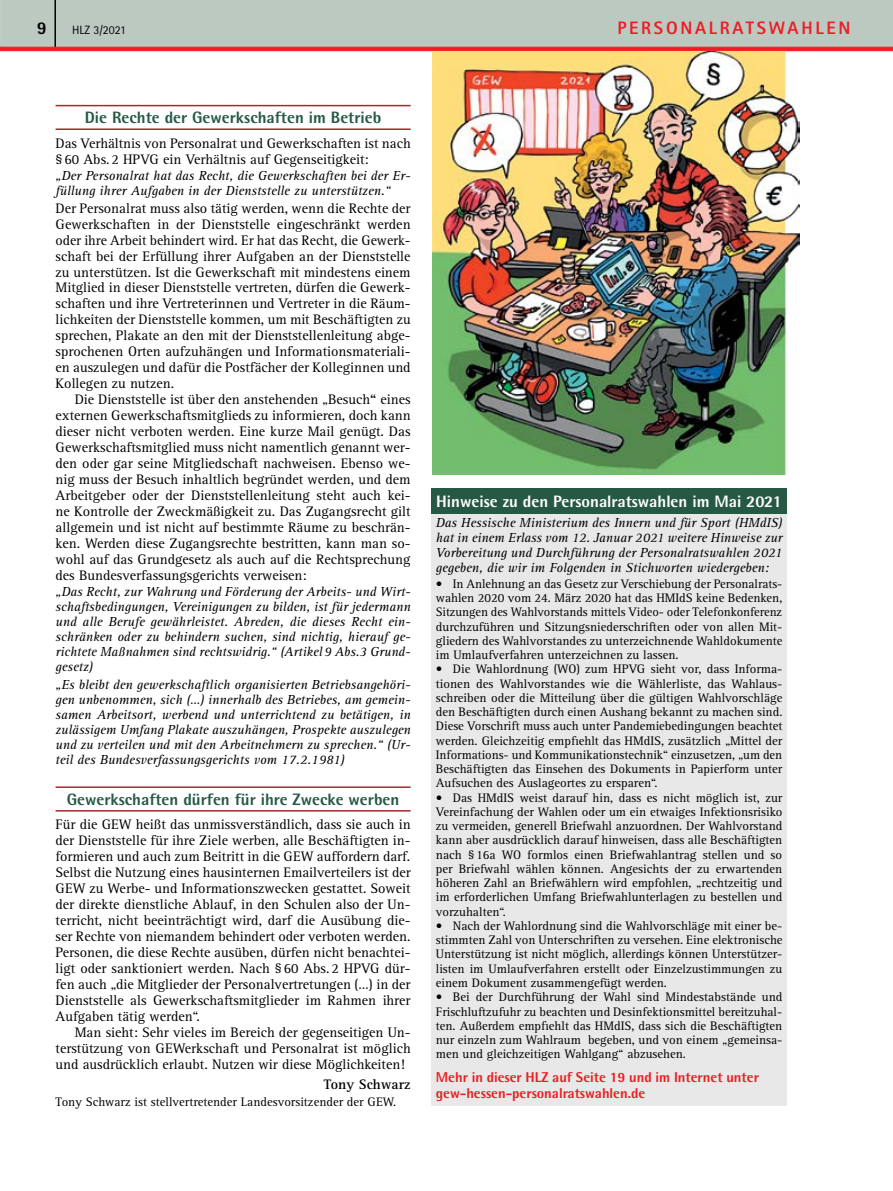
<style>
.page{position:relative;width:893px;height:1191px;background:#fff}
.page>*{position:absolute;margin:0;border:0;box-sizing:border-box;transform-origin:0 0}
.t1{font:800 18px "Rotis Sans Serif Std";letter-spacing:.15em;color:#ed1d24}
.t2{font:800 18px "Rotis Sans Serif Std";color:#000}
.t3{font:800 16.5px "Rotis Semi Sans Std";color:#265944}
.t4{font:800 16.5px "Rotis Semi Sans Std";color:#fff}
.t5{font:14.25px/15.9px "Rotis Serif Std";color:#000;text-align:justify}
.t6{font:800 14.25px/15.9px "Rotis Semi Sans Std";letter-spacing:-.005em;color:#ed1d24}
.t7{font:700 14.25px "Rotis Serif Std";color:#000}
.t8{font:italic 13.5px/15px "Rotis Serif Std";color:#000;text-align:justify}
.t9{font:12.75px/14.2px "Rotis Serif Std";color:#000;text-align:justify}
.t10{font:12px "Rotis Sans Serif Std";color:#000}
.s1{font-weight:700}
</style>
<div class="page">
<svg style="left:0;top:0;width:893px;height:51px;background:#c0bab4"></svg>
<hr style="left:54px;top:0;width:2px;height:47px;background:#000">
<hr style="left:56px;top:105px;width:355px;height:1px;background:#aa272b">
<hr style="left:56px;top:128px;width:355px;height:2px;background:#aa272b">
<hr style="left:56px;top:786px;width:355px;height:2px;background:#aa272b">
<hr style="left:56px;top:810px;width:355px;height:1px;background:#aa272b">
<div style="left:432px;top:513px;width:355px;height:593px;background:#e8e8e8"></div>
<div style="left:432px;top:488px;width:355px;height:25px;background:#265944"></div>
<img style="left:433px;top:51px;width:367px;height:424px">
<p class="t2" style="left:37px;top:16px;width:12px">9</p>
<p class="t10" style="left:72px;top:23px;width:55px">HLZ 3/2021</p>
<p class="t1" style="left:617px;top:16px;width:234px">PERSONALRATSWAHLEN</p>
<p class="t3" style="left:85px;top:107px;width:298px">Die Rechte der Gewerkschaften im Betrieb</p>
<p class="t5" style="left:56px;top:136px;width:357px">Das Verhältnis von Personalrat und Gewerkschaften ist nach §60 Abs.2 HPVG ein Verhältnis auf Gegenseitigkeit:</p>
<p class="t8" style="left:56px;top:168px;width:357px">„Der Personalrat hat das Recht, die Gewerkschaften bei der Er&shy;füllung ihrer Aufgaben in der Dienststelle zu unterstützen.“</p>
<p class="t5" style="left:56px;top:200px;width:357px">Der Personalrat muss also tätig werden, wenn die Rechte der Gewerkschaften in der Dienststelle eingeschränkt werden oder ihre Arbeit behindert wird. Er hat das Recht, die Gewerk&shy;schaft bei der Erfüllung ihrer Aufgaben an der Dienststelle zu unterstützen. Ist die Gewerkschaft mit mindestens einem Mitglied in dieser Dienststelle vertreten, dürfen die Gewerk&shy;schaften und ihre Vertreterinnen und Vertreter in die Räum&shy;lichkeiten der Dienststelle kommen, um mit Beschäftigten zu sprechen, Plakate an den mit der Dienststellenleitung abge&shy;sprochenen Orten aufzuhängen und Informationsmateriali&shy;en auszulegen und dafür die Postfächer der Kolleginnen und Kollegen zu nutzen.</p>
<p class="t5" style="left:56px;top:392px;width:357px;text-indent:19px">Die Dienststelle ist über den anstehenden „Besuch<span class="s1">“</span> eines externen Gewerkschaftsmitglieds zu informieren, doch kann dieser nicht verboten werden. Eine kurze Mail genügt. Das Gewerkschaftsmitglied muss nicht namentlich genannt wer&shy;den oder gar seine Mitgliedschaft nachweisen. Ebenso we&shy;nig muss der Besuch inhaltlich begründet werden, und dem Arbeitgeber oder der Dienststellenleitung steht auch kei&shy;ne Kontrolle der Zweckmäßigkeit zu. Das Zugangsrecht gilt allgemein und ist nicht auf bestimmte Räume zu beschrän&shy;ken. Werden diese Zugangsrechte bestritten, kann man so&shy;wohl auf das Grundgesetz als auch auf die Rechtsprechung des Bundesverfassungsgerichts verweisen:</p>
<p class="t8" style="left:56px;top:584px;width:357px">„Das Recht, zur Wahrung und Förderung der Arbeits- und Wirt&shy;schaftsbedingungen, Vereinigungen zu bilden, ist für jedermann und alle Berufe gewährleistet. Abreden, die dieses Recht ein&shy;schränken oder zu behindern suchen, sind nichtig, hierauf ge&shy;richtete Maßnahmen sind rechtswidrig.“ (Artikel9 Abs.3 Grund&shy;gesetz)</p>
<p class="t8" style="left:56px;top:677px;width:357px">„Es bleibt den gewerkschaftlich organisierten Betriebsangehöri&shy;gen unbenommen, sich (…) innerhalb des Betriebes, am gemein&shy;samen Arbeitsort, werbend und unterrichtend zu betätigen, in zulässigem Umfang Plakate auszuhängen, Prospekte auszulegen und zu verteilen und mit den Arbeitnehmern zu sprechen.“ (Ur&shy;teil des Bundesverfassungsgerichts vom 17.2.1981)</p>
<p class="t3" style="left:67px;top:789px;width:334px">Gewerkschaften dürfen für ihre Zwecke werben</p>
<p class="t5" style="left:56px;top:817px;width:357px">Für die GEW heißt das unmissverständlich, dass sie auch in der Dienststelle für ihre Ziele werben, alle Beschäftigten in&shy;formieren und auch zum Beitritt in die GEW auffordern darf.<br>Selbst die Nutzung eines hausinternen Emailverteilers ist der GEW zu Werbe- und Informationszwecken gestattet. Soweit der direkte dienstliche Ablauf, in den Schulen also der Un&shy;terricht, nicht beeinträchtigt wird, darf die Ausübung die&shy;ser Rechte von niemandem behindert oder verboten werden.<br>Personen, die diese Rechte ausüben, dürfen nicht benachtei&shy;ligt oder sanktioniert werden. Nach §60 Abs.2 HPVG dür&shy;fen auch „die Mitglieder der Personalvertretungen (…) in der Dienststelle als Gewerkschaftsmitglieder im Rahmen ihrer Aufgaben tätig werden“.</p>
<p class="t5" style="left:56px;top:1024px;width:357px;text-indent:19px">Man sieht: Sehr vieles im Bereich der gegenseitigen Un&shy;terstützung von GEWerkschaft und Personalrat ist möglich und ausdrücklich erlaubt. Nutzen wir diese Möglichkeiten!</p>
<p class="t7" style="left:324px;top:1076px;width:88px">Tony Schwarz</p>
<p class="t9" style="left:56px;top:1094px;width:342px">Tony Schwarz ist stellvertretender Landesvorsitzender der GEW.</p>
<p class="t4" style="left:436px;top:490px;width:347px">Hinweise zu den Personalratswahlen im Mai 2021</p>
<p class="t8" style="left:436px;top:515px;width:348px">Das Hessische Ministerium des Innern und für Sport (HMdIS) hat in einem Erlass vom 12. Januar 2021 weitere Hinweise zur Vorbereitung und Durchführung der Personalratswahlen 2021 gegeben, die wir im Folgenden in Stichworten wiedergeben:</p>
<p class="t9" style="left:436px;top:577px;width:348px">• In Anlehnung an das Gesetz zur Verschiebung der Personalrats&shy;wahlen 2020 vom 24. März 2020 hat das HMIdS keine Bedenken, Sitzungen des Wahlvorstands mittels Video- oder Telefonkonferenz durchzuführen und Sitzungsniederschriften oder von allen Mit&shy;gliedern des Wahlvorstandes zu unterzeichnende Wahldokumente im Umlaufverfahren unterzeichnen zu lassen.</p>
<p class="t9" style="left:436px;top:662px;width:348px">• Die Wahlordnung (WO) zum HPVG sieht vor, dass Informa&shy;tionen des Wahlvorstandes wie die Wählerliste, das Wahlaus&shy;schreiben oder die Mitteilung über die gültigen Wahlvorschläge den Beschäftigten durch einen Aushang bekannt zu machen sind.<br>Diese Vorschrift muss auch unter Pandemiebedingungen beachtet werden. Gleichzeitig empfiehlt das HMdIS, zusätzlich „Mittel der Informations- und Kommunikationstechnik“ einzusetzen, „um den Beschäftigten das Einsehen des Dokuments in Papierform unter Aufsuchen des Auslageortes zu ersparen“.</p>
<p class="t9" style="left:436px;top:790px;width:348px">• Das HMdIS weist darauf hin, dass es nicht möglich ist, zur Vereinfachung der Wahlen oder um ein etwaiges Infektionsrisiko zu vermeiden, generell Briefwahl anzuordnen. Der Wahlvorstand kann aber ausdrücklich darauf hinweisen, dass alle Beschäftigten nach §16a WO formlos einen Briefwahlantrag stellen und so per Briefwahl wählen können. Angesichts der zu erwartenden höheren Zahl an Briefwählern wird empfohlen, „rechtzeitig und im erforderlichen Umfang Briefwahlunterlagen zu bestellen und vorzuhalten“.</p>
<p class="t9" style="left:436px;top:919px;width:348px">• Nach der Wahlordnung sind die Wahlvorschläge mit einer be&shy;stimmten Zahl von Unterschriften zu versehen. Eine elektronische Unterstützung ist nicht möglich, allerdings können Unterstützer&shy;listen im Umlaufverfahren erstellt oder Einzelzustimmungen zu einem Dokument zusammengefügt werden.</p>
<p class="t9" style="left:436px;top:990px;width:348px">• Bei der Durchführung der Wahl sind Mindestabstände und Frischluftzufuhr zu beachten und Desinfektionsmittel bereitzuhal&shy;ten. Außerdem empfiehlt das HMdIS, dass sich die Beschäftigten nur einzeln zum Wahlraum begeben, und von einem „gemeinsa&shy;men und gleichzeitigen Wahlgang“ abzusehen.</p>
<p class="t6" style="left:436px;top:1068px;width:325px">Mehr in dieser HLZ auf Seite 19 und im Internet unter gew-hessen-personalratswahlen.de</p>
</div>
